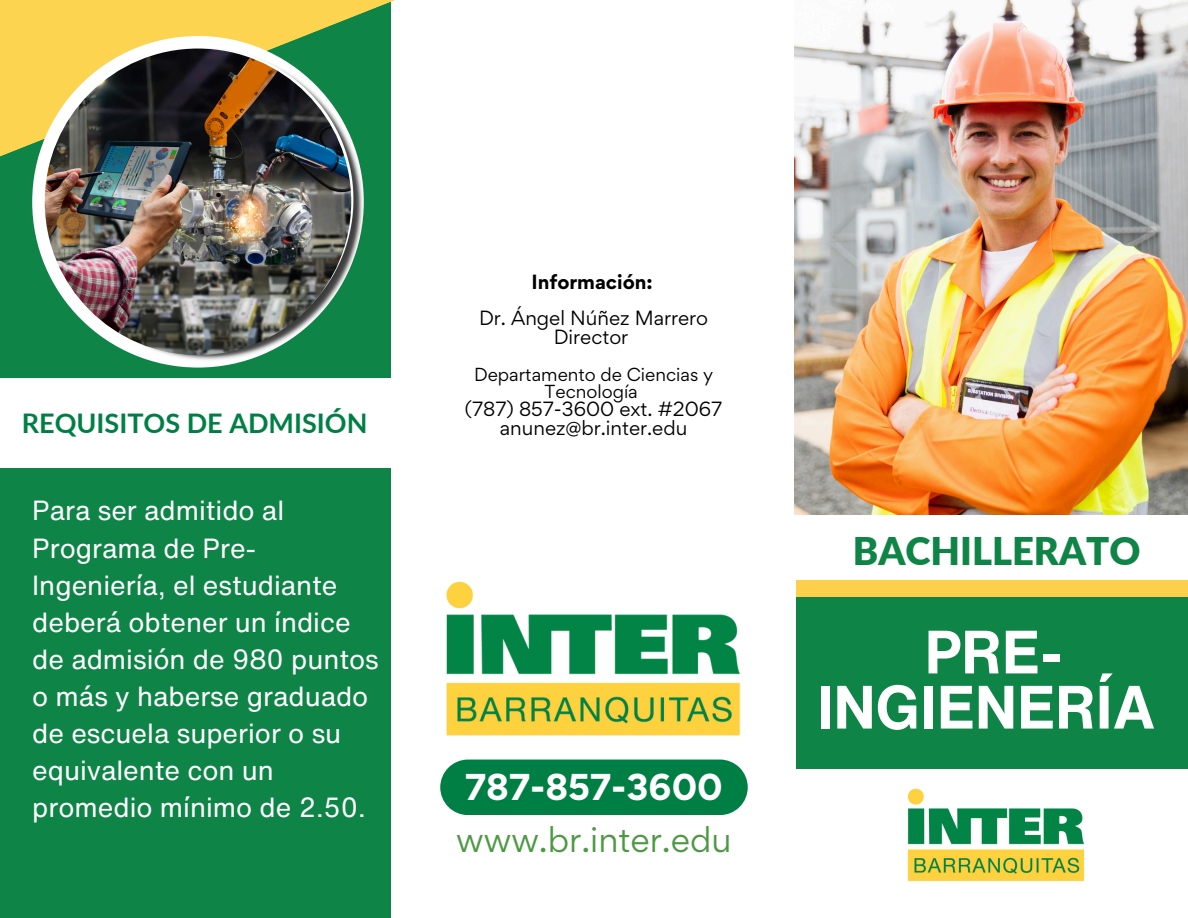
<style>
.page{position:relative;width:1188px;height:918px;background:#fff}
.page>*{position:absolute;margin:0;border:0;box-sizing:border-box;transform-origin:0 0}
.t1{font:700 60px/55.2px "Helvetica Now Text";color:#fff;text-align:center}
.t2{font:900 38.1px "Lato";color:#0e8447}
.t3{font:700 33.3px "Gordita";color:#fff}
.t4{font:31.8px "Gordita";color:#4d9943}
.t5{font:27px/37.2px "Helvetica Now Text";color:#fff}
.t6{font:700 27px "Lato";color:#007f45}
.t7{font:18.3px/19.2px "Gordita";color:#000;text-align:center}
.t8{font:700 18.3px "Gordita";color:#000}
.t9{font:16.8px/16.8px "Gordita";color:#000;text-align:center}
</style>
<div class="page">
<img style="left:795px;top:0;width:393px;height:515px">
<div style="left:0;top:0;width:392px;height:918px;background:#0e8447"></div>
<svg style="left:0;top:0;width:395px;height:173px;fill:#fdd44f"></svg>
<div style="left:32px;top:36px;width:332px;height:332px;background:#fff;border-radius:50%"></div>
<img style="left:52px;top:49px;width:312px;height:312px">
<img style="left:45px;top:49px;width:306px;height:306px;border-radius:50%">
<div style="left:796px;top:592px;width:392px;height:176px;background:#0e8447"></div>
<img style="left:907px;top:788px;width:178px;height:94px">
<img style="left:446px;top:581px;width:295px;height:179px">
<div style="left:440px;top:760px;width:308px;height:55px;background:#007f45"></div>
<div style="left:0;top:378px;width:393px;height:90px;background:#fff"></div>
<div style="left:796px;top:581px;width:392px;height:16px;background:#fdd04b"></div>
<p class="t6" style="left:22px;top:406px;width:347px">REQUISITOS DE ADMISIÓN</p>
<p class="t5" style="left:32px;top:492px;width:348px">Para ser admitido al<br>Programa de Pre-<br>Ingeniería, el estudiante deberá obtener un índice de admisión de 980 puntos o más y haberse graduado de escuela superior o su equivalente con un promedio mínimo de 2.50.</p>
<p class="t8" style="left:531px;top:270px;width:123px">Información:</p>
<h2 class="t7" style="left:479px;top:308px;width:230px">Dr. Ángel Núñez Marrero</h2>
<p class="t7" style="left:554px;top:327px;width:76px">Director</p>
<h1 class="t9" style="left:474px;top:366px;width:240px">Departamento de Ciencias y<br>Tecnología</h1>
<h3 class="t7" style="left:465px;top:399px;width:259px">(787) 857-3600 ext. #2067 anunez@br.inter.edu</h3>
<p class="t3" style="left:465px;top:765px;width:259px">787-857-3600</p>
<p class="t4" style="left:456px;top:818px;width:277px">www.br.inter.edu</p>
<p class="t2" style="left:853px;top:528px;width:289px">BACHILLERATO</p>
<h5 class="t1" style="left:817px;top:623px;width:340px">PRE-<br>INGIENERÍA</h5>
</div>
